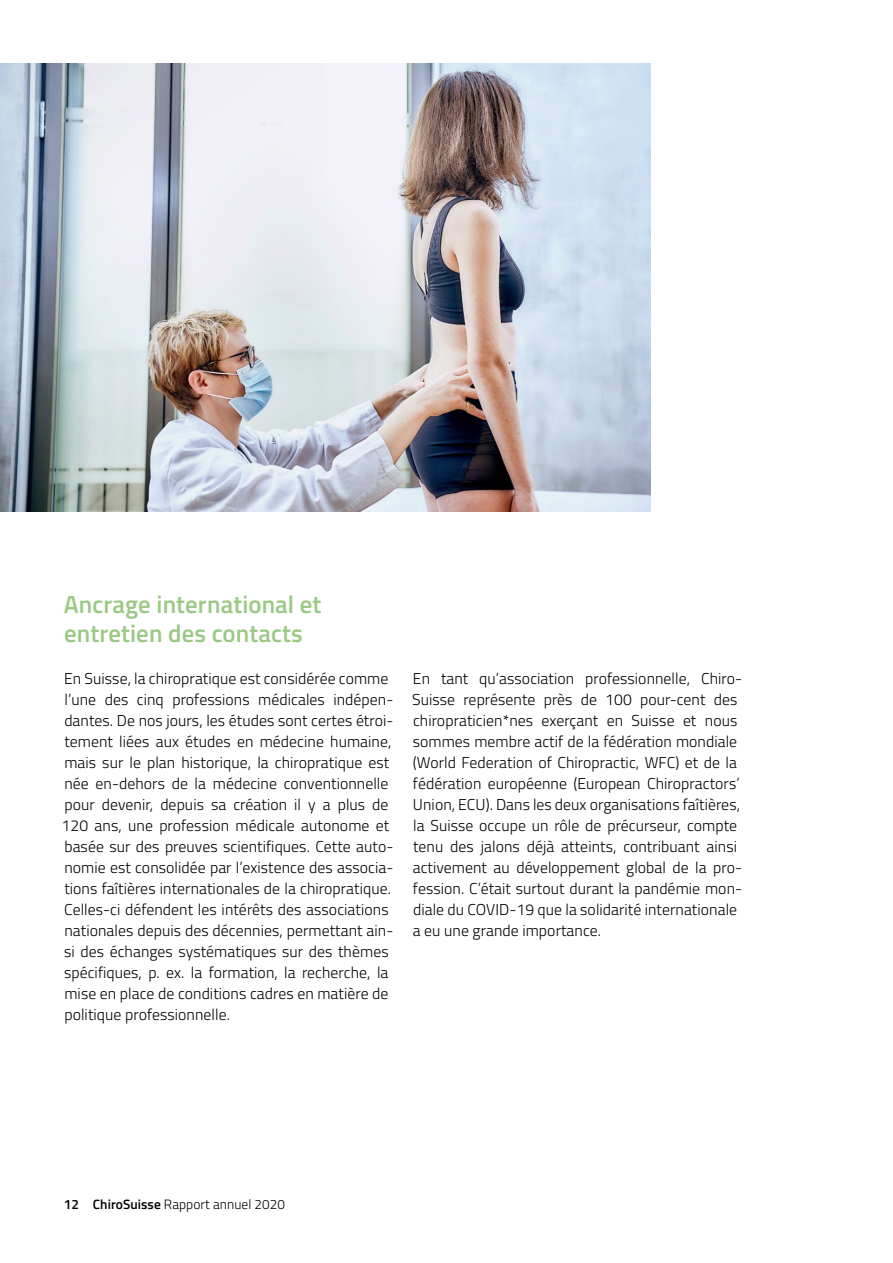
<style>
.page{position:relative;width:893px;height:1263px;background:#fff}
.page>*{position:absolute;margin:0;border:0;box-sizing:border-box;transform-origin:0 0}
.t1{font:600 24.75px/28.5px "Titillium Web";letter-spacing:.005em;color:#99c984}
.t2{font:300 15.75px/21px "Titillium Web";letter-spacing:.005em;color:#000}
.t3{font:300 13.5px "Titillium Web";letter-spacing:.005em;color:#000}
.s1{font-weight:600}
</style>
<div class="page">
<img style="left:325px;top:64px;width:326px;height:448px">
<img style="left:0;top:64px;width:325px;height:448px">
<h1 class="t1" style="left:64px;top:589px;width:259px">Ancrage international et entretien des contacts</h1>
<p class="t2" style="left:62px;top:667px;width:333px">En Suisse, la chiropratique est considérée comme l’une des cinq professions médicales indépen&shy;dantes. De nos jours, les études sont certes étroi&shy;tement liées aux études en médecine humaine, mais sur le plan historique, la chiropratique est née en-dehors de la médecine conventionnelle pour devenir, depuis sa création il y a plus de 120 ans, une profession médicale autonome et basée sur des preuves scientifiques. Cette auto&shy;nomie est consolidée par l’existence des associa&shy;tions faîtières internationales de la chiropratique.<br>Celles-ci défendent les intérêts des associations nationales depuis des décennies, permettant ain&shy;si des échanges systématiques sur des thèmes spécifiques, p. ex. la formation, la recherche, la mise en place de conditions cadres en matière de politique professionnelle.</p>
<p class="t2" style="left:412px;top:667px;width:331px">En tant qu’association professionnelle, Chiro-Suisse représente près de 100 pour-cent des chiropraticien*nes exerçant en Suisse et nous sommes membre actif de la fédération mondiale (World Federation of Chiropractic, WFC) et de la fédération européenne (European Chiropractors’ Union, ECU). Dans les deux organisations faîtières, la Suisse occupe un rôle de précurseur, compte tenu des jalons déjà atteints, contribuant ainsi activement au développement global de la pro&shy;fession. C’était surtout durant la pandémie mon&shy;diale du COVID-19 que la solidarité internationale a eu une grande importance.</p>
<p class="t3" style="left:64px;top:1194px;width:223px"><span class="s1">12 ChiroSuisse</span> Rapport annuel 2020</p>
</div>
